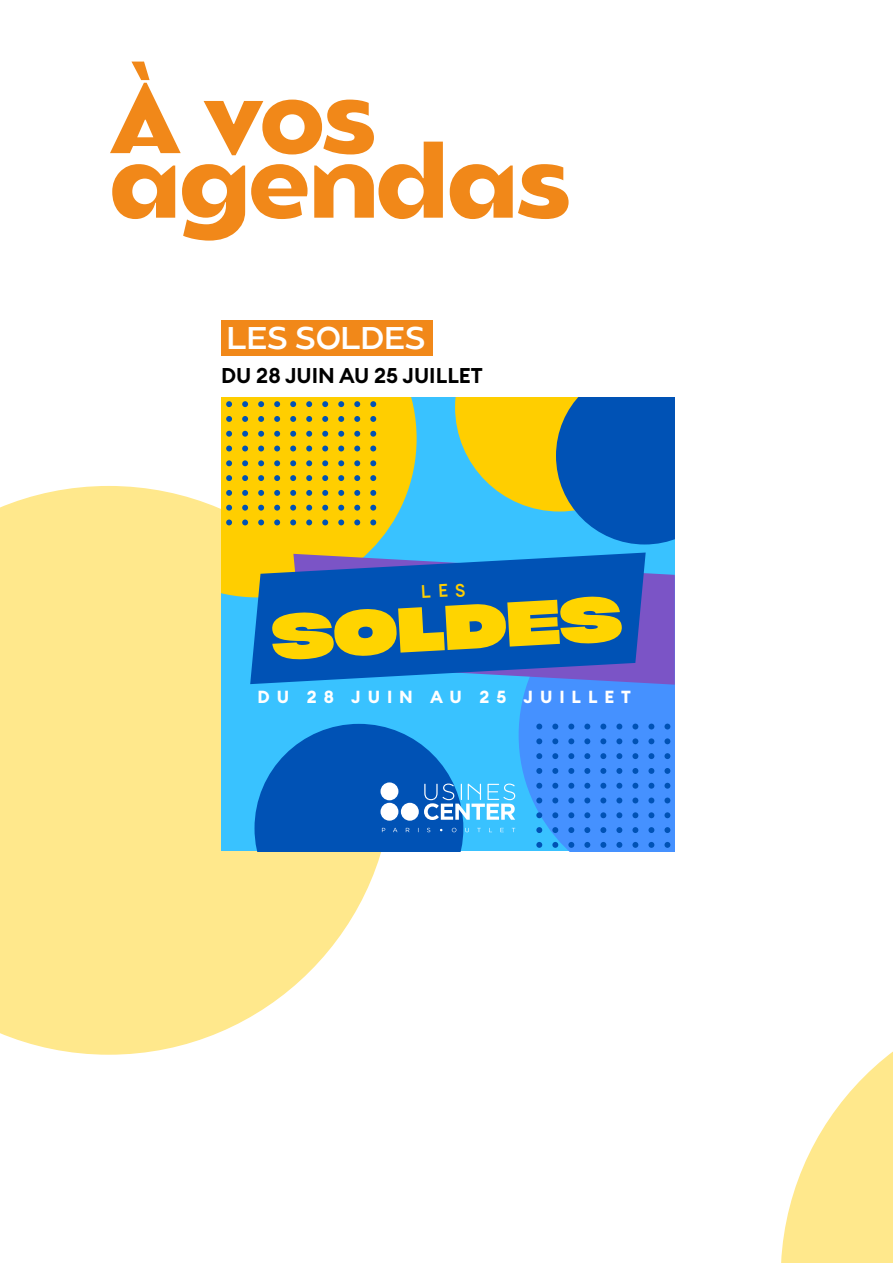
<style>
.page{position:relative;width:893px;height:1263px;background:#fff}
.page>*{position:absolute;margin:0;border:0;box-sizing:border-box;transform-origin:0 0}
.t1{font:700 97.5px "Balgin";color:#f18819}
.t2{font:60.45px "Cy Grotesk Grand Dark";color:#ffd400}
.t3{font:31.2px "Balgin";color:#fff}
.t4{font:600 21.15px "Euclid Circular A";color:#000}
.t5{font:700 17.25px "Euclid Circular A";letter-spacing:.4em;color:#fff}
</style>
<div class="page">
<svg style="left:0;top:486px;width:393px;height:569px;background:#feea9a"></svg>
<svg style="left:781px;top:1051px;width:112px;height:212px"></svg>
<div style="left:221px;top:321px;width:212px;height:35px;background:#f18819"></div>
<svg style="left:221px;top:398px;width:454px;height:453px;background:#4c8eaf"></svg>
<h1 class="t1" style="left:110px;top:54px;width:268px">À vos</h1>
<h1 class="t1" style="left:110px;top:119px;width:462px">agendas</h1>
<h3 class="t3" style="left:227px;top:318px;width:200px">LES SOLDES</h3>
<p class="t4" style="left:221px;top:362px;width:263px">DU 28 JUIN AU 25 JUILLET</p>
<h2 class="t2" style="left:269px;top:593px;width:353px;rotate:-3deg">SOLDES</h2>
<p class="t5" style="left:258px;top:685px;width:375px">DU 28 JUIN AU 25 JUILLET</p>
</div>
